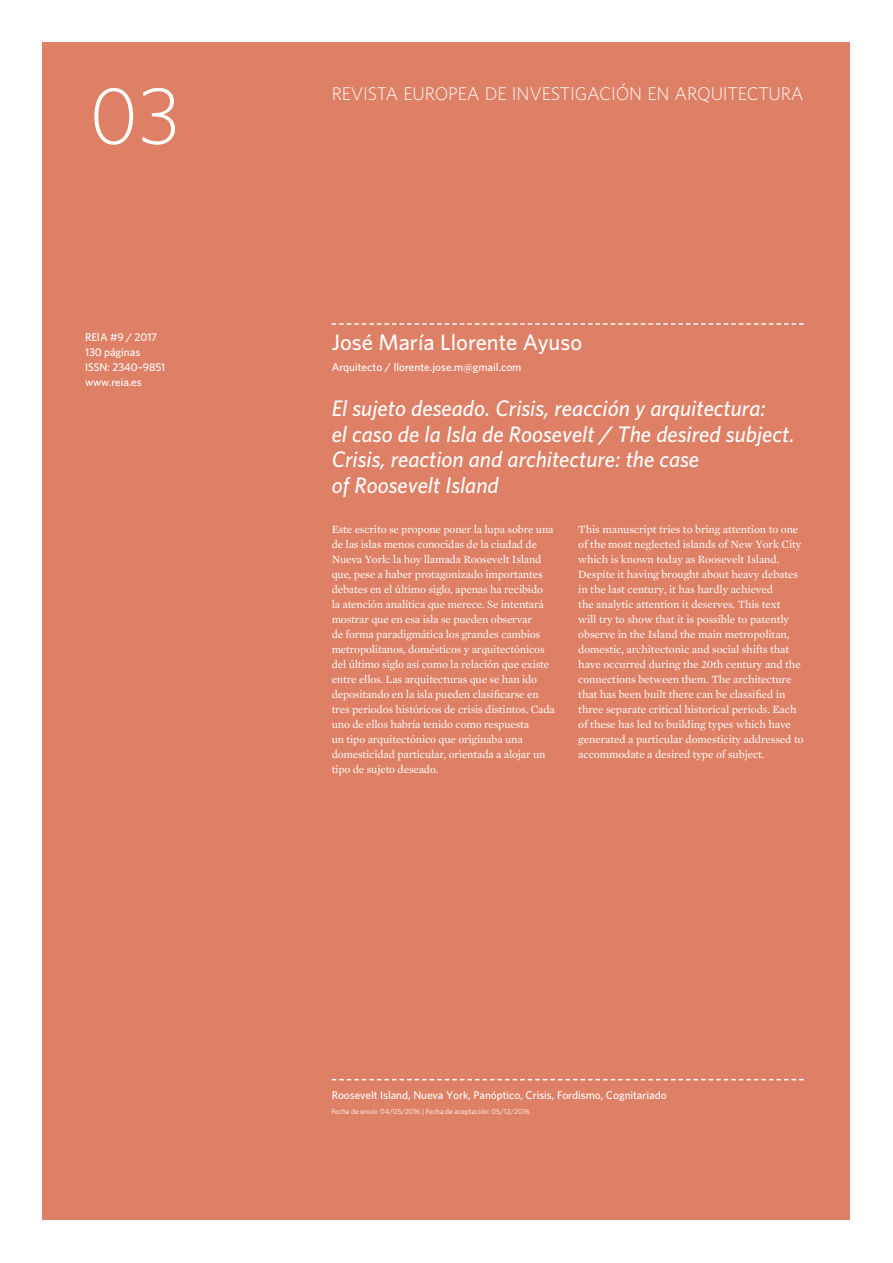
<style>
.page{position:relative;width:893px;height:1263px;background:#fff}
.page>*{position:absolute;margin:0;border:0;box-sizing:border-box;transform-origin:0 0}
.t1{font:300 81px "Whitney";color:#fff}
.t2{font:italic 500 22.5px/25.5px "Whitney";color:#fff}
.t3{font:500 22.5px "Whitney";color:#fff}
.t4{font:300 18.3px "Whitney";letter-spacing:-.01em;color:#fff}
.t5{font:11.25px/15px "Mercury Text G1";letter-spacing:-.015em;color:#fff}
.t6{font:500 11.25px/15px "Whitney";letter-spacing:-.005em;color:#fff}
.t7{font:7.5px "Whitney";letter-spacing:-.005em;color:#fff}
</style>
<div class="page">
<div style="left:43px;top:43px;width:807px;height:1177px;background:#de8065"></div>
<svg style="left:332px;top:323px;width:472px;height:2px"></svg>
<svg style="left:332px;top:1079px;width:472px;height:1px"></svg>
<h1 class="t1" style="left:89px;top:61px;width:93px">03</h1>
<p class="t6" style="left:85px;top:329px;width:82px">REIA #9 / 2017<br>130 páginas<br>ISSN: 2340–9851 www.reia.es</p>
<h3 class="t4" style="left:332px;top:81px;width:473px">REVISTA EUROPEA DE INVESTIGACIÓN EN ARQUITECTURA</h3>
<h2 class="t3" style="left:332px;top:327px;width:252px">José María Llorente Ayuso</h2>
<p class="t6" style="left:332px;top:359px;width:191px">Arquitecto / llorente.jose.m@gmail.com</p>
<h2 class="t2" style="left:332px;top:395px;width:464px">El sujeto deseado. Crisis, reacción y arquitectura:<br>el caso de la Isla de Roosevelt / The desired subject.<br>Crisis, reaction and architecture: the case<br>of Roosevelt Island</h2>
<p class="t5" style="left:332px;top:522px;width:225px">Este escrito se propone poner la lupa sobre una de las islas menos conocidas de la ciudad de Nueva York: la hoy llamada Roosevelt Island que, pese a haber protagonizado importantes debates en el último siglo, apenas ha recibido<br>la atención analítica que merece. Se intentará mostrar que en esa isla se pueden observar<br>de forma paradigmática los grandes cambios metropolitanos, domésticos y arquitectónicos del último siglo así como la relación que existe entre ellos. Las arquitecturas que se han ido depositando en la isla pueden clasificarse en tres periodos históricos de crisis distintos. Cada uno de ellos habría tenido como respuesta<br>un tipo arquitectónico que originaba una domesticidad particular, orientada a alojar un tipo de sujeto deseado.</p>
<p class="t5" style="left:578px;top:522px;width:227px">This manuscript tries to bring attention to one of the most neglected islands of New York City which is known today as Roosevelt Island.<br>Despite it having brought about heavy debates in the last century, it has hardly achieved<br>the analytic attention it deserves. This text<br>will try to show that it is possible to patently observe in the Island the main metropolitan, domestic, architectonic and social shifts that have occurred during the 20th century and the connections between them. The architecture that has been built there can be classified in three separate critical historical periods. Each of these has led to building types which have generated a particular domesticity addressed to accommodate a desired type of subject.</p>
<p class="t6" style="left:332px;top:1087px;width:336px">Roosevelt Island, Nueva York, Panóptico, Crisis, Fordismo, Cognitariado</p>
<p class="t7" style="left:332px;top:1106px;width:199px">Fecha de envío: 04/05/2016 | Fecha de aceptación: 05/12/2016</p>
</div>
